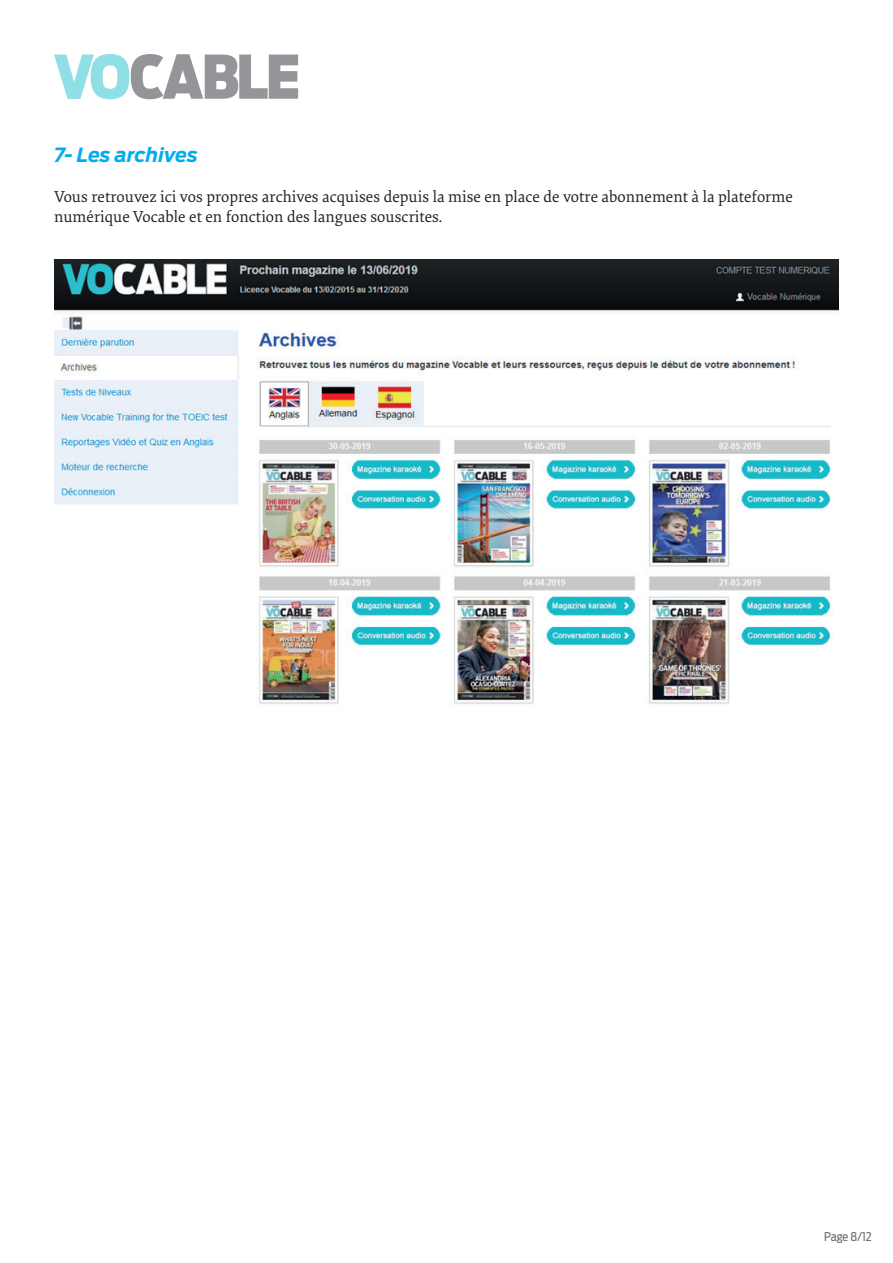
<style>
.page{position:relative;width:893px;height:1263px;background:#fff}
.page>*{position:absolute;margin:0;border:0;box-sizing:border-box;transform-origin:0 0}
.t1{font:italic 700 19.5px "Antenna";color:#00aeef}
.t2{font:16.5px/19.8px "Elena";color:#231f20}
.t3{font:12px "Antenna Cond";letter-spacing:-.01em;color:#6c6d70}
</style>
<div class="page">
<svg style="left:54px;top:54px;width:244px;height:45px"></svg>
<img style="left:54px;top:259px;width:784px;height:446px">
<p class="t1" style="left:54px;top:144px;width:145px">7- Les archives</p>
<p class="t2" style="left:54px;top:186px;width:740px">Vous retrouvez ici vos propres archives acquises depuis la mise en place de votre abonnement à la plateforme numérique Vocable et en fonction des langues souscrites.</p>
<p class="t3" style="left:824px;top:1230px;width:49px">Page 8/12</p>
</div>
